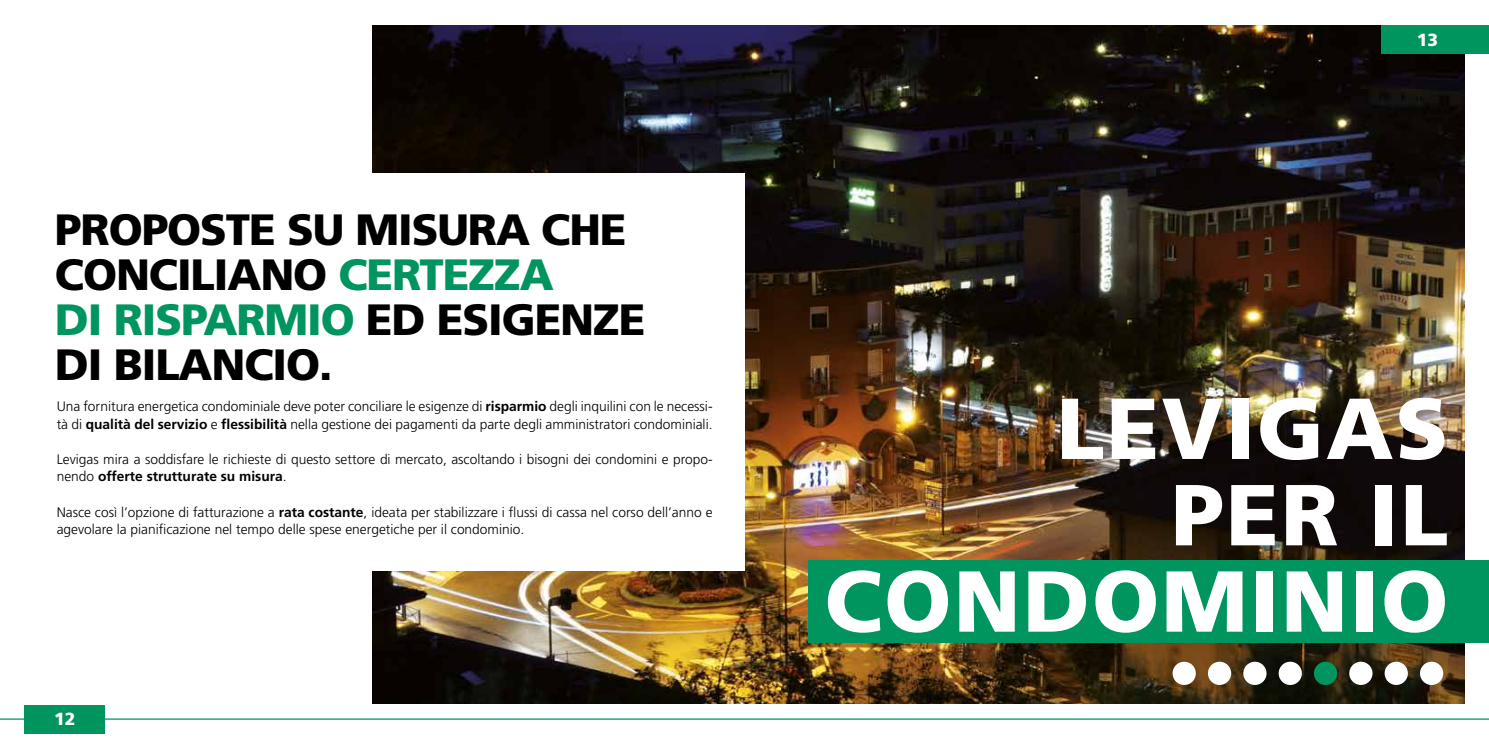
<style>
.page{position:relative;width:1489px;height:745px;background:#fff}
.page>*{position:absolute;margin:0;border:0;box-sizing:border-box;transform-origin:0 0}
.t1{font:900 86.25px/86.2px "Frutiger";letter-spacing:.025em;color:#fff;text-align:right}
.t2{font:900 43.75px/45px "Frutiger";letter-spacing:-.025em;color:#000}
.t3{font:900 17.5px "Frutiger";color:#fff}
.t4{font:300 13.75px/17.5px "Frutiger";color:#000}
.s1{color:#00945e}
.s2{font-weight:700}
</style>
<div class="page">
<img style="left:372px;top:25px;width:1091px;height:678px">
<div style="left:1380px;top:25px;width:108px;height:29px;background:#00945e"></div>
<hr style="left:0;top:718px;width:1488px;height:1px;background:#00945e">
<div style="left:25px;top:704px;width:80px;height:29px;background:#00945e"></div>
<div style="left:26px;top:173px;width:718px;height:398px;background:#fff"></div>
<div style="left:808px;top:560px;width:680px;height:82px;background:#00945e"></div>
<div style="left:1313px;top:661px;width:23px;height:23px;background:#00945e;border-radius:50%"></div>
<div style="left:1349px;top:661px;width:23px;height:23px;background:#fff;border-radius:50%"></div>
<div style="left:1419px;top:661px;width:23px;height:23px;background:#fff;border-radius:50%"></div>
<div style="left:1384px;top:661px;width:23px;height:23px;background:#fff;border-radius:50%"></div>
<div style="left:1172px;top:661px;width:23px;height:23px;background:#fff;border-radius:50%"></div>
<div style="left:1207px;top:661px;width:24px;height:23px;background:#fff;border-radius:50%"></div>
<div style="left:1278px;top:661px;width:23px;height:23px;background:#fff;border-radius:50%"></div>
<div style="left:1243px;top:661px;width:23px;height:23px;background:#fff;border-radius:50%"></div>
<h2 class="t2" style="left:55px;top:206px;width:592px">PROPOSTE SU MISURA CHE<br>CONCILIANO <span class="s1">CERTEZZA<br>DI RISPARMIO</span> ED ESIGENZE<br>DI BILANCIO.</h2>
<p class="t4" style="left:57px;top:397px;width:657px">Una fornitura energetica condominiale deve poter conciliare le esigenze di <span class="s2">risparmio</span> degli inquilini con le necessi&shy;tà di <span class="s2">qualità del servizio</span> e <span class="s2">flessibilità</span> nella gestione dei pagamenti da parte degli amministratori condominiali.</p>
<p class="t4" style="left:57px;top:450px;width:657px">Levigas mira a soddisfare le richieste di questo settore di mercato, ascoltando i bisogni dei condomini e propo&shy;nendo <span class="s2">offerte strutturate su misura</span>.</p>
<p class="t4" style="left:57px;top:502px;width:657px">Nasce così l’opzione di fatturazione a <span class="s2">rata costante</span>, ideata per stabilizzare i flussi di cassa nel corso dell’anno e agevolare la pianificazione nel tempo delle spese energetiche per il condominio.</p>
<p class="t3" style="left:54px;top:707px;width:23px">12</p>
<p class="t3" style="left:1416px;top:29px;width:23px">13</p>
<h1 class="t1" style="left:824px;top:384px;width:625px">LEVIGAS<br>PER IL<br>CONDOMINIO</h1>
</div>
